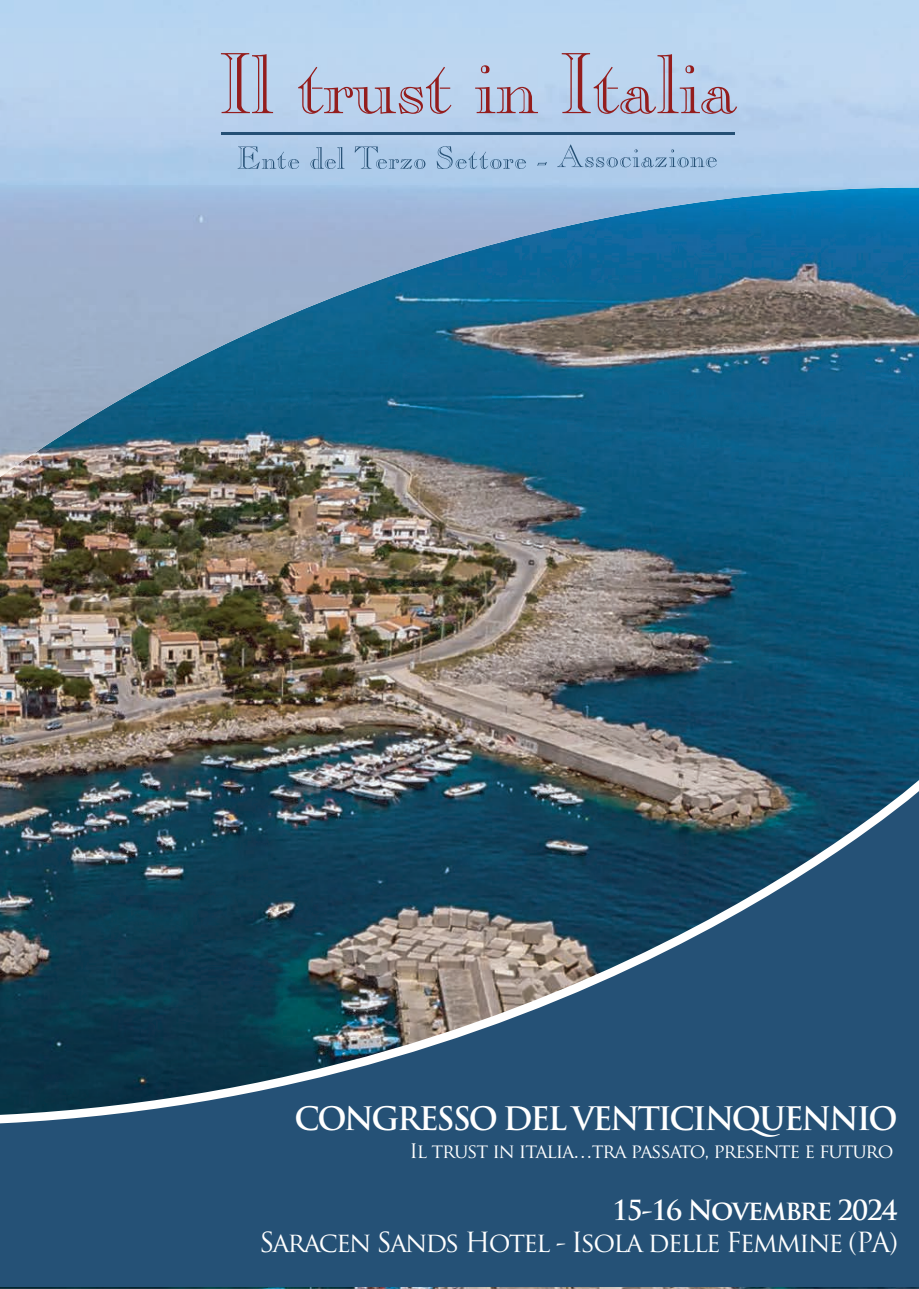
<style>
.page{position:relative;width:919px;height:1289px;background:#fff}
.page>*{position:absolute;margin:0;border:0;box-sizing:border-box;transform-origin:0 0}
.t1{font:700 31.5px "Trajan Pro";letter-spacing:-.07em;color:#fff}
.t2{font:27px "Trajan Pro";letter-spacing:-.07em;color:#fff}
.t3{font:700 27px "Trajan Pro";letter-spacing:-.055em;color:#fff}
.t4{font:19.5px "Trajan Pro";letter-spacing:-.055em;color:#fff}
</style>
<div class="page">
<img style="left:0;top:477px;width:918px;height:811px">
<svg style="left:0;top:765px;width:918px;height:521px;background:#2d536d"></svg>
<img style="left:0;top:0;width:918px;height:477px">
<svg style="left:537px;top:162px;width:9px;height:4px"></svg>
<hr style="left:221px;top:132px;width:513px;height:3px;background:#255075">
<svg style="left:237px;top:147px;width:62px;height:22px"></svg>
<svg style="left:310px;top:147px;width:34px;height:22px"></svg>
<svg style="left:354px;top:146px;width:71px;height:23px;background:#9cbbdb"></svg>
<svg style="left:436px;top:146px;width:90px;height:23px;background:#9dbbdb"></svg>
<svg style="left:557px;top:144px;width:159px;height:23px;background:#a0bedd"></svg>
<svg style="left:221px;top:53px;width:52px;height:60px;background:#b0a9bd"></svg>
<svg style="left:298px;top:67px;width:153px;height:47px;background:#b4b4ca"></svg>
<svg style="left:475px;top:65px;width:63px;height:48px;background:#b4b6cc"></svg>
<svg style="left:561px;top:53px;width:176px;height:61px;background:#b3b5cc"></svg>
<h1 class="t1" style="left:294px;top:1098px;width:604px">CONGRESSO DEL VENTICINQUENNIO</h1>
<p class="t4" style="left:409px;top:1138px;width:485px">Il trust in italia…tra passato, presente e futuro</p>
<h2 class="t3" style="left:612px;top:1193px;width:287px">15-16 Novembre 2024</h2>
<h2 class="t2" style="left:259px;top:1225px;width:640px">Saracen Sands Hotel - Isola delle Femmine (PA)</h2>
</div>
